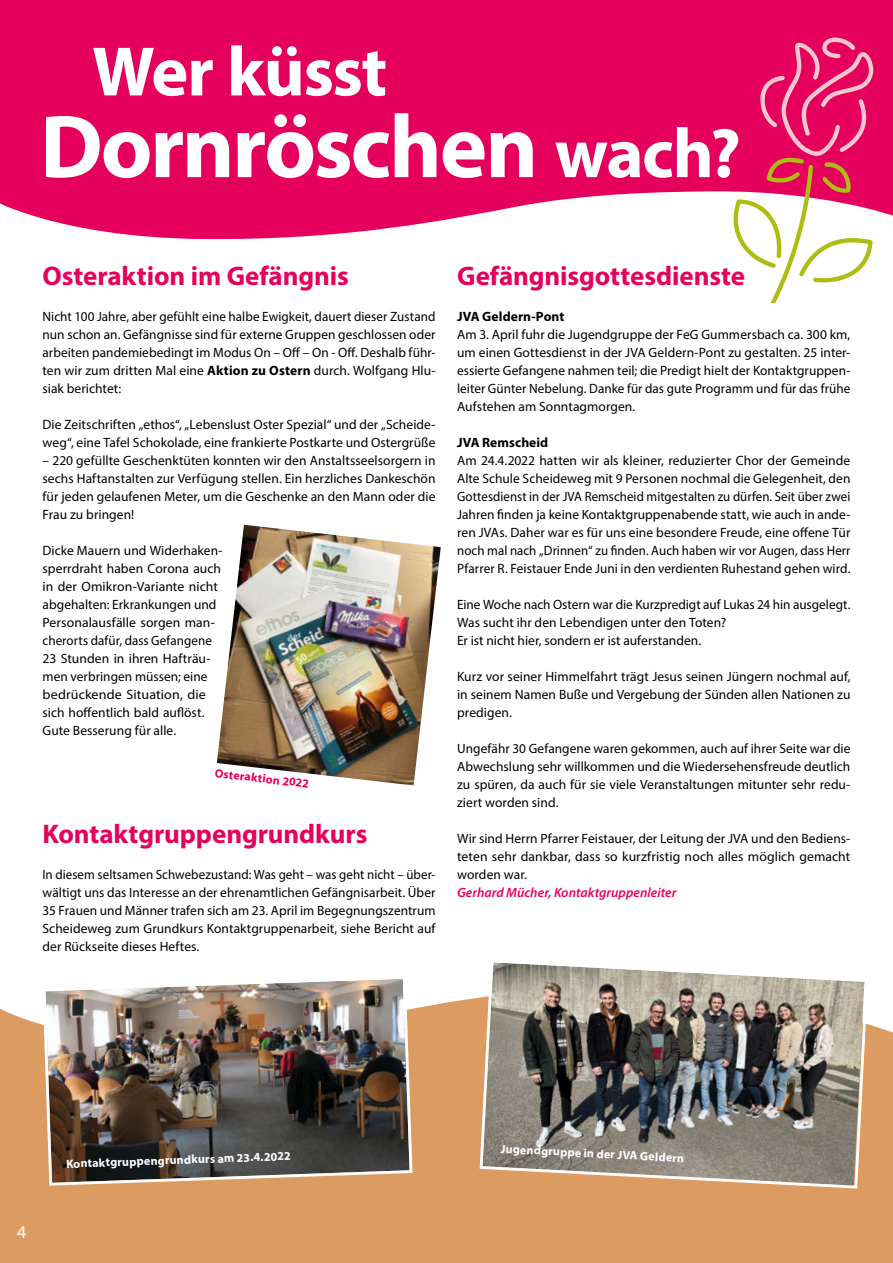
<style>
.page{position:relative;width:893px;height:1263px;background:#fff}
.page>*{position:absolute;margin:0;border:0;box-sizing:border-box;transform-origin:0 0}
.t1{font:700 90px "Myriad Pro";letter-spacing:-.025em;color:#fff}
.t2{font:700 70.5px "Myriad Pro";letter-spacing:-.02em;color:#fff}
.t3{font:700 27px "Myriad Pro";letter-spacing:-.005em;color:#e6005d}
.t4{font:18px "Myriad Pro";color:#fff}
.t5{font:13.5px/18px "Myriad Pro";letter-spacing:.005em;color:#000;text-align:justify}
.t6{font:13.5px/18px "Myriad Pro";letter-spacing:.005em;color:#000;text-align:justify;scale:.96 1}
.t7{font:italic 600 13.5px "Myriad Pro";letter-spacing:.005em;color:#e6005d}
.t8{font:700 13.5px "Myriad Pro";letter-spacing:.005em;color:#000}
.t9{font:700 12px "Myriad Pro";color:#fff}
.t10{font:700 12px "Myriad Pro";color:#e6005d}
.s1{font-size:70.5px}
.s2{font-weight:700}
</style>
<div class="page">
<svg style="left:0;top:0;width:893px;height:240px;background:#e8166b"></svg>
<svg style="left:732px;top:37px;width:141px;height:266px"></svg>
<div style="left:0;top:997px;width:893px;height:266px;background:#dc9b61"></div>
<img style="left:41px;top:979px;width:373px;height:284px">
<img style="left:217px;top:525px;width:224px;height:260px">
<img style="left:478px;top:962px;width:391px;height:228px">
<h2 class="t2" style="left:92px;top:26px;width:297px">Wer küsst</h2>
<h1 class="t1" style="left:40px;top:88px;width:702px">Dornröschen <span class="s1">wach?</span></h1>
<h3 class="t3" style="left:43px;top:258px;width:308px">Osteraktion im Gefängnis</h3>
<p class="t5" style="left:43px;top:307px;width:395px">Nicht 100 Jahre, aber gefühlt eine halbe Ewigkeit, dauert dieser Zustand nun schon an. Gefängnisse sind für externe Gruppen geschlossen oder arbeiten pandemiebedingt im Modus On – Off – On - Off. Deshalb führ&shy;ten wir zum dritten Mal eine <span class="s2">Aktion zu Ostern</span> durch. Wolfgang Hlu&shy;siak berichtet:</p>
<p class="t5" style="left:43px;top:415px;width:395px">Die Zeitschriften „ethos“, „Lebenslust Oster Spezial“ und der „Scheide&shy;weg“, eine Tafel Schokolade, eine frankierte Postkarte und Ostergrüße</p>
<p class="t5" style="left:43px;top:451px;width:395px">– 220 gefüllte Geschenktüten konnten wir den Anstaltsseelsorgern in sechs Haftanstalten zur Verfügung stellen. Ein herzliches Dankeschön für jeden gelaufenen Meter, um die Geschenke an den Mann oder die Frau zu bringen!</p>
<p class="t5" style="left:43px;top:541px;width:181px;text-align:left">Dicke Mauern und Widerhaken&shy;sperrdraht haben Corona auch in der Omikron-Variante nicht abgehalten: Erkrankungen und<br>Personalausfälle sorgen man&shy;cherorts dafür, dass Gefangene<br>23 Stunden in ihren Hafträu&shy;men verbringen müssen; eine bedrückende Situation, die sich hoffentlich bald auflöst.<br>Gute Besserung für alle.</p>
<p class="t10" style="left:216px;top:765px;width:96px;rotate:6deg">Osteraktion 2022</p>
<h3 class="t3" style="left:43px;top:816px;width:326px">Kontaktgruppengrundkurs</h3>
<p class="t6" style="left:43px;top:865px;width:411px">In diesem seltsamen Schwebezustand: Was geht – was geht nicht – über&shy;wältigt uns das Interesse an der ehrenamtlichen Gefängnisarbeit. Über 35 Frauen und Männer trafen sich am 23. April im Begegnungszentrum Scheideweg zum Grundkurs Kontaktgruppenarbeit, siehe Bericht auf der Rückseite dieses Heftes.</p>
<h3 class="t3" style="left:457px;top:258px;width:289px">Gefängnisgottesdienste</h3>
<p class="t8" style="left:457px;top:308px;width:109px">JVA Geldern-Pont</p>
<p class="t5" style="left:457px;top:325px;width:395px">Am 3. April fuhr die Jugendgruppe der FeG Gummersbach ca. 300 km, um einen Gottesdienst in der JVA Geldern-Pont zu gestalten. 25 inter&shy;essierte Gefangene nahmen teil; die Predigt hielt der Kontaktgruppen&shy;leiter Günter Nebelung. Danke für das gute Programm und für das frühe Aufstehen am Sonntagmorgen.</p>
<p class="t8" style="left:457px;top:434px;width:93px">JVA Remscheid</p>
<p class="t5" style="left:457px;top:451px;width:395px">Am 24.4.2022 hatten wir als kleiner, reduzierter Chor der Gemeinde Alte Schule Scheideweg mit 9 Personen nochmal die Gelegenheit, den Gottesdienst in der JVA Remscheid mitgestalten zu dürfen. Seit über zwei Jahren finden ja keine Kontaktgruppenabende statt, wie auch in ande&shy;ren JVAs. Daher war es für uns eine besondere Freude, eine offene Tür noch mal nach „Drinnen“ zu finden. Auch haben wir vor Augen, dass Herr Pfarrer R. Feistauer Ende Juni in den verdienten Ruhestand gehen wird.</p>
<p class="t5" style="left:457px;top:595px;width:395px;text-align:left">Eine Woche nach Ostern war die Kurzpredigt auf Lukas 24 hin ausgelegt.<br>Was sucht ihr den Lebendigen unter den Toten?<br>Er ist nicht hier, sondern er ist auferstanden.</p>
<p class="t5" style="left:457px;top:667px;width:395px">Kurz vor seiner Himmelfahrt trägt Jesus seinen Jüngern nochmal auf, in seinem Namen Buße und Vergebung der Sünden allen Nationen zu predigen.</p>
<p class="t5" style="left:457px;top:739px;width:395px">Ungefähr 30 Gefangene waren gekommen, auch auf ihrer Seite war die Abwechslung sehr willkommen und die Wiedersehensfreude deutlich zu spüren, da auch für sie viele Veranstaltungen mitunter sehr redu&shy;ziert worden sind.</p>
<p class="t5" style="left:457px;top:829px;width:395px">Wir sind Herrn Pfarrer Feistauer, der Leitung der JVA und den Bediens&shy;teten sehr dankbar, dass so kurzfristig noch alles möglich gemacht worden war.</p>
<p class="t7" style="left:457px;top:884px;width:221px">Gerhard Mücher, Kontaktgruppenleiter</p>
<h3 class="t4" style="left:17px;top:1221px;width:11px">4</h3>
<p class="t9" style="left:66px;top:1156px;width:226px;rotate:-2deg">Kontaktgruppengrundkurs am 23.4.2022</p>
<p class="t9" style="left:501px;top:1141px;width:185px;rotate:3deg">Jugendgruppe in der JVA Geldern</p>
</div>
